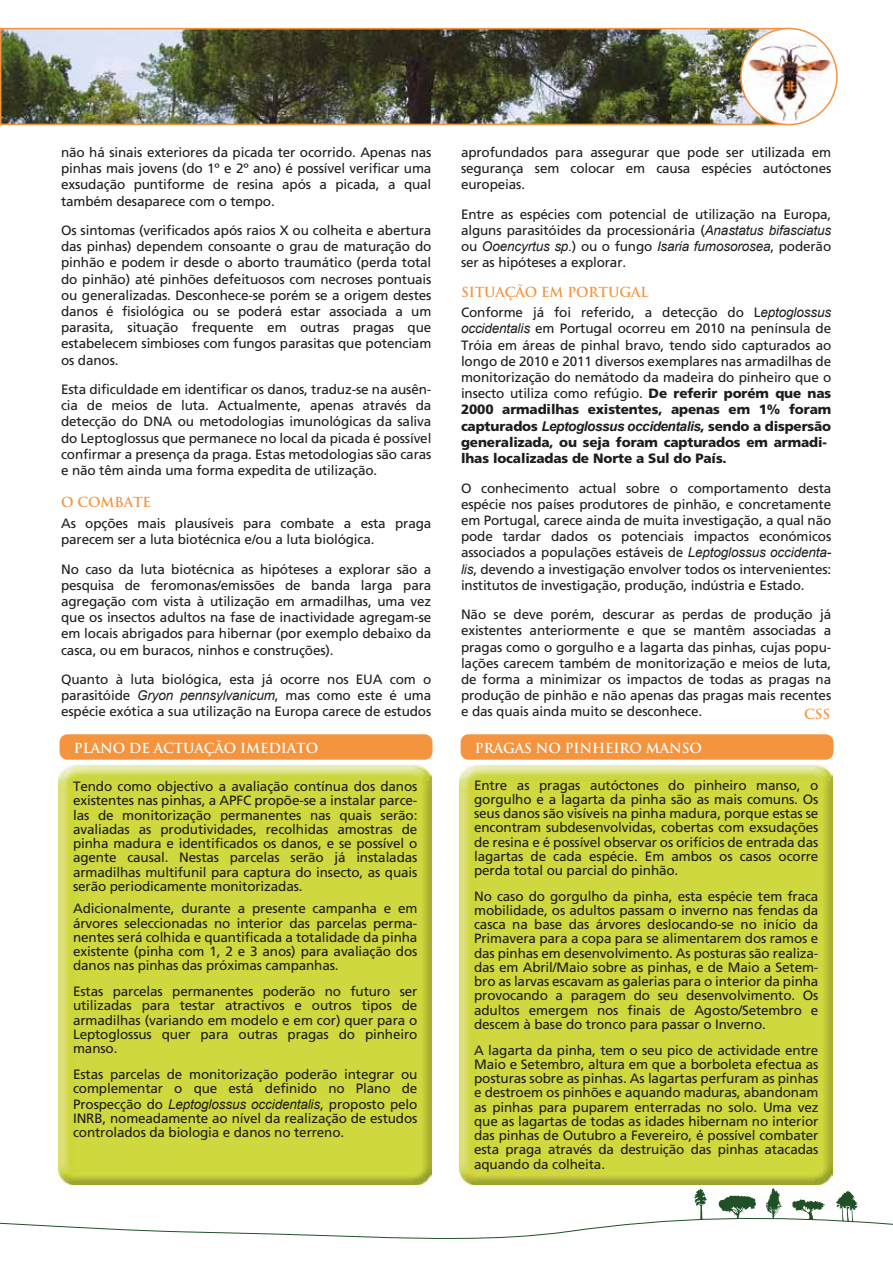
<style>
.page{position:relative;width:893px;height:1263px;background:#fff}
.page>*{position:absolute;margin:0;border:0;box-sizing:border-box;transform-origin:0 0}
.t1{font:13.5px/16.2px "Frutiger";letter-spacing:-.01em;color:#1d1d1b;text-align:justify}
.t2{font:italic 13.5px "Arial";letter-spacing:-.01em;color:#1d1d1b}
.t3{font:700 13.5px "Trajan Pro";letter-spacing:-.01em;color:#fff}
.t4{font:700 13.5px "Trajan Pro";letter-spacing:-.01em;color:#f4943f}
.s1{font-family:"Arial";font-style:italic}
.s2{font-family:"Frutiger";font-style:normal}
.s3{font-weight:900}
.s4{font-family:"Arial";font-weight:700;font-style:italic}
</style>
<div class="page">
<svg style="left:0;top:1188px;width:893px;height:51px"></svg>
<img style="left:0;top:27px;width:802px;height:99px">
<img style="left:741px;top:34px;width:96px;height:91px">
<div style="left:740px;top:28px;width:98px;height:97px;border:2px solid #f4943f;border-radius:50%"></div>
<img style="left:59px;top:766px;width:372px;height:418px">
<div style="left:60px;top:734px;width:372px;height:26px;background:#f4943f;border-radius:8px"></div>
<img style="left:460px;top:766px;width:372px;height:418px">
<div style="left:461px;top:734px;width:372px;height:26px;background:#f4943f;border-radius:8px"></div>
<p class="t1" style="left:61px;top:144px;width:372px">não há sinais exteriores da picada ter ocorrido. Apenas nas pinhas mais jovens (do 1º e 2º ano) é possível verificar uma exsudação puntiforme de resina após a picada, a qual também desaparece com o tempo.</p>
<p class="t1" style="left:61px;top:222px;width:372px">Os sintomas (verificados após raios X ou colheita e abertura das pinhas) dependem consoante o grau de maturação do pinhão e podem ir desde o aborto traumático (perda total do pinhão) até pinhões defeituosos com necroses pontuais ou generalizadas. Desconhece-se porém se a origem destes danos é fisiológica ou se poderá estar associada a um parasita, situação frequente em outras pragas que estabelecem simbioses com fungos parasitas que potenciam os danos.</p>
<p class="t1" style="left:61px;top:381px;width:372px">Esta dificuldade em identificar os danos, traduz-se na ausên&shy;cia de meios de luta. Actualmente, apenas através da detecção do DNA ou metodologias imunológicas da saliva do Leptoglossus que permanece no local da picada é possível confirmar a presença da praga. Estas metodologias são caras e não têm ainda uma forma expedita de utilização.</p>
<p class="t4" style="left:61px;top:494px;width:91px">O COMBATE</p>
<p class="t1" style="left:61px;top:515px;width:372px">As opções mais plausíveis para combate a esta praga parecem ser a luta biotécnica e/ou a luta biológica.</p>
<p class="t1" style="left:61px;top:561px;width:372px">No caso da luta biotécnica as hipóteses a explorar são a pesquisa de feromonas/emissões de banda larga para agregação com vista à utilização em armadilhas, uma vez que os insectos adultos na fase de inactividade agregam-se em locais abrigados para hibernar (por exemplo debaixo da casca, ou em buracos, ninhos e construções).</p>
<p class="t1" style="left:61px;top:671px;width:372px">Quanto à luta biológica, esta já ocorre nos EUA com o parasitóide <span class="s1">Gryon pennsylvanicum</span>, mas como este é uma espécie exótica a sua utilização na Europa carece de estudos</p>
<p class="t3" style="left:74px;top:740px;width:246px">PLANO DE ACTUAÇÃO IMEDIATO</p>
<p class="t1" style="left:73px;top:779px;width:346px;line-height:14.2px">Tendo como objectivo a avaliação contínua dos danos existentes nas pinhas, a APFC propõe-se a instalar parce&shy;las de monitorização permanentes nas quais serão: avaliadas as produtividades, recolhidas amostras de pinha madura e identificados os danos, e se possível o agente causal. Nestas parcelas serão já instaladas armadilhas multifunil para captura do insecto, as quais serão periodicamente monitorizadas.</p>
<p class="t1" style="left:73px;top:901px;width:346px;line-height:14.2px">Adicionalmente, durante a presente campanha e em árvores seleccionadas no interior das parcelas perma&shy;nentes será colhida e quantificada a totalidade da pinha existente (pinha com 1, 2 e 3 anos) para avaliação dos danos nas pinhas das próximas campanhas.</p>
<p class="t1" style="left:73px;top:984px;width:346px;line-height:14.2px">Estas parcelas permanentes poderão no futuro ser utilizadas para testar atractivos e outros tipos de armadilhas (variando em modelo e em cor) quer para o Leptoglossus quer para outras pragas do pinheiro manso.</p>
<p class="t1" style="left:73px;top:1066px;width:346px;line-height:14.2px">Estas parcelas de monitorização poderão integrar ou complementar o que está definido no Plano de</p>
<p class="t1" style="left:73px;top:1097px;width:346px;line-height:14.2px">Prospecção do <span class="s1">Leptoglossus occidentalis</span>, proposto pelo INRB, nomeadamente ao nível da realização de estudos controlados da biologia e danos no terreno.</p>
<p class="t1" style="left:461px;top:144px;width:372px">aprofundados para assegurar que pode ser utilizada em segurança sem colocar em causa espécies autóctones europeias.</p>
<p class="t1" style="left:461px;top:206px;width:372px">Entre as espécies com potencial de utilização na Europa, alguns parasitóides da processionária (<span class="s1">Anastatus bifasciatus</span></p>
<p class="t2" style="left:461px;top:238px;width:372px"><span class="s2">ou</span> Ooencyrtus sp.<span class="s2">) ou o fungo</span> Isaria fumosorosea<span class="s2">, poderão</span></p>
<p class="t1" style="left:461px;top:255px;width:167px">ser as hipóteses a explorar.</p>
<p class="t4" style="left:461px;top:284px;width:189px">SITUAÇÃO EM PORTUGAL</p>
<p class="t1" style="left:461px;top:304px;width:372px;text-align:left">Conforme já foi referido, a detecção do L<span class="s1">eptoglossus occidentalis</span> em Portugal ocorreu em 2010 na península de Tróia em áreas de pinhal bravo, tendo sido capturados ao longo de 2010 e 2011 diversos exemplares nas armadilhas de monitorização do nemátodo da madeira do pinheiro que o insecto utiliza como refúgio. <span class="s3">De referir porém que nas 2000 armadilhas existentes, apenas em 1% foram capturados</span> <span class="s4">Leptoglossus occidentalis</span><span class="s3">, sendo a dispersão generalizada, ou seja foram capturados em armadi&shy;lhas localizadas de Norte a Sul do País.</span></p>
<p class="t1" style="left:461px;top:480px;width:372px">O conhecimento actual sobre o comportamento desta espécie nos países produtores de pinhão, e concretamente em Portugal, carece ainda de muita investigação, a qual não pode tardar dados os potenciais impactos económicos associados a populações estáveis de <span class="s1">Leptoglossus occidenta&shy;lis</span>, devendo a investigação envolver todos os intervenientes: institutos de investigação, produção, indústria e Estado.</p>
<p class="t1" style="left:461px;top:606px;width:372px">Não se deve porém, descurar as perdas de produção já existentes anteriormente e que se mantêm associadas a pragas como o gorgulho e a lagarta das pinhas, cujas popu&shy;lações carecem também de monitorização e meios de luta, de forma a minimizar os impactos de todas as pragas na produção de pinhão e não apenas das pragas mais recentes e das quais ainda muito se desconhece.</p>
<p class="t4" style="left:804px;top:706px;width:28px">CSS</p>
<p class="t3" style="left:475px;top:740px;width:228px">PRAGAS NO PINHEIRO MANSO</p>
<p class="t1" style="left:474px;top:778px;width:346px;line-height:14.2px">Entre as pragas autóctones do pinheiro manso, o gorgulho e a lagarta da pinha são as mais comuns. Os seus danos são visíveis na pinha madura, porque estas se encontram subdesenvolvidas, cobertas com exsudações de resina e é possível observar os orifícios de entrada das lagartas de cada espécie. Em ambos os casos ocorre perda total ou parcial do pinhão.</p>
<p class="t1" style="left:474px;top:889px;width:346px;line-height:14.2px">No caso do gorgulho da pinha, esta espécie tem fraca mobilidade, os adultos passam o inverno nas fendas da casca na base das árvores deslocando-se no início da Primavera para a copa para se alimentarem dos ramos e das pinhas em desenvolvimento. As posturas são realiza&shy;das em Abril/Maio sobre as pinhas, e de Maio a Setem&shy;bro as larvas escavam as galerias para o interior da pinha provocando a paragem do seu desenvolvimento. Os adultos emergem nos finais de Agosto/Setembro e descem à base do tronco para passar o Inverno.</p>
<p class="t1" style="left:474px;top:1042px;width:346px;line-height:14.2px">A lagarta da pinha, tem o seu pico de actividade entre Maio e Setembro, altura em que a borboleta efectua as posturas sobre as pinhas. As lagartas perfuram as pinhas e destroem os pinhões e aquando maduras, abandonam as pinhas para puparem enterradas no solo. Uma vez que as lagartas de todas as idades hibernam no interior das pinhas de Outubro a Fevereiro, é possível combater esta praga através da destruição das pinhas atacadas aquando da colheita.</p>
</div>
